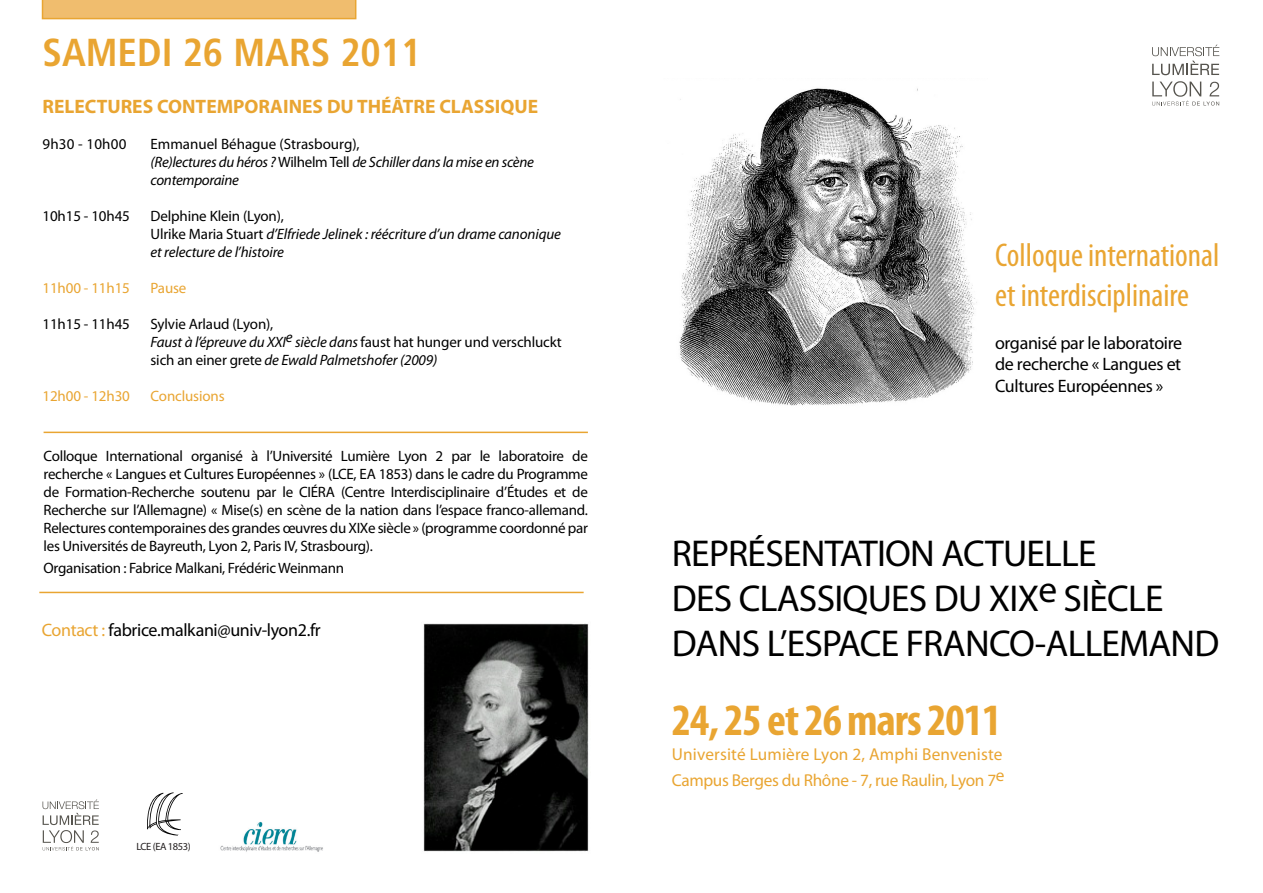
<style>
.page{position:relative;width:1263px;height:893px;background:#fff}
.page>*{position:absolute;margin:0;border:0;box-sizing:border-box;transform-origin:0 0}
.t1{font:700 condensed 45px "Myriad Pro";letter-spacing:-.02em;color:#e9a532}
.t2{font:700 condensed 39px "Frutiger";color:#e9a532}
.t3{font:37.5px "Myriad Pro";letter-spacing:-.02em;color:#000}
.t4{font:condensed 33px/39.3px "Myriad Pro";color:#e9a532}
.t5{font:700 19.5px "Myriad Pro";color:#e9a532}
.t6{font:18px "Myriad Pro";letter-spacing:-.02em;color:#000}
.t7{font:17.25px "Myriad Pro";letter-spacing:-.005em;color:#e9a532}
.t8{font:15px/18px "Myriad Pro";letter-spacing:-.02em;color:#000;text-align:justify}
.t9{font:italic 15px/18px "Myriad Pro";letter-spacing:-.01em;color:#000}
.t10{font:15px "Myriad Pro";letter-spacing:-.01em;color:#e9a532}
.t11{font:15px "Myriad Pro";color:#000}
.t12{font:15px "Myriad Pro";letter-spacing:.015em;color:#000}
.t13{font:10.5px "Myriad Pro";letter-spacing:-.04em;color:#231f20}
.s1{font-style:normal}
.s2{color:#e9a532}
</style>
<div class="page">
<svg style="left:43px;top:799px;width:56px;height:51px"></svg>
<svg style="left:1152px;top:45px;width:67px;height:30px"></svg>
<svg style="left:1152px;top:81px;width:67px;height:25px"></svg>
<hr style="left:44px;top:432px;width:544px;height:1px;background:#e9a532">
<hr style="left:39px;top:592px;width:545px;height:1px;background:#e9a532">
<svg style="left:147px;top:792px;width:36px;height:44px"></svg>
<img style="left:679px;top:88px;width:298px;height:318px">
<svg style="left:42px;top:0;width:314px;height:19px"></svg>
<img style="left:220px;top:821px;width:103px;height:31px">
<img style="left:423px;top:623px;width:166px;height:229px">
<p class="t2" style="left:43px;top:29px;width:380px">SAMEDI 26 MARS 2011</p>
<p class="t5" style="left:43px;top:93px;width:497px">RELECTURES CONTEMPORAINES DU THÉÂTRE CLASSIQUE</p>
<p class="t12" style="left:43px;top:134px;width:85px">9h30 - 10h00</p>
<p class="t11" style="left:151px;top:134px;width:211px">Emmanuel Béhague (Strasbourg),</p>
<p class="t9" style="left:151px;top:152px;width:385px">(Re)lectures du héros ? <span class="s1">Wilhelm Tell</span> de Schiller dans la mise en scène</p>
<p class="t9" style="left:151px;top:170px;width:90px">contemporaine</p>
<p class="t8" style="left:43px;top:206px;width:89px">10h15 - 10h45</p>
<p class="t8" style="left:151px;top:206px;width:135px">Delphine Klein (Lyon),</p>
<p class="t9" style="left:151px;top:224px;width:412px"><span class="s1">Ulrike Maria Stuart</span> d’Elfriede Jelinek : réécriture d’un drame canonique</p>
<p class="t9" style="left:151px;top:242px;width:135px">et relecture de l’histoire</p>
<p class="t10" style="left:43px;top:278px;width:89px">11h00 - 11h15</p>
<p class="t10" style="left:151px;top:278px;width:37px">Pause</p>
<p class="t8" style="left:43px;top:314px;width:89px">11h15 - 11h45</p>
<p class="t8" style="left:151px;top:314px;width:124px">Sylvie Arlaud (Lyon),</p>
<p class="t9" style="left:151px;top:332px;width:413px">Faust à l’épreuve du XXIe siècle dans <span class="s1">faust hat hunger und verschluckt sich an einer grete</span> de Ewald Palmetshofer (2009)</p>
<p class="t10" style="left:43px;top:386px;width:89px">12h00 - 12h30</p>
<p class="t10" style="left:151px;top:386px;width:76px">Conclusions</p>
<p class="t8" style="left:44px;top:447px;width:546px">Colloque International organisé à l’Université Lumière Lyon 2 par le laboratoire de recherche « Langues et Cultures Européennes » (LCE, EA 1853) dans le cadre du Programme de Formation-Recherche soutenu par le CIÉRA (Centre Interdisciplinaire d’Études et de Recherche sur l’Allemagne) « Mise(s) en scène de la nation dans l’espace franco-allemand.<br>Relectures contemporaines des grandes œuvres du XIXe siècle » (programme coordonné par les Universités de Bayreuth, Lyon 2, Paris IV, Strasbourg).</p>
<p class="t8" style="left:44px;top:559px;width:302px">Organisation : Fabrice Malkani, Frédéric Weinmann</p>
<p class="t6" style="left:42px;top:619px;width:281px"><span class="s2">Contact :</span> fabrice.malkani@univ-lyon2.fr</p>
<p class="t13" style="left:136px;top:840px;width:56px">LCE (EA 1853)</p>
<p class="t4" style="left:995px;top:235px;width:226px">Colloque international et interdisciplinaire</p>
<p class="t6" style="left:995px;top:332px;width:188px">organisé par le laboratoire</p>
<p class="t6" style="left:995px;top:353px;width:188px">de recherche « Langues et</p>
<p class="t6" style="left:995px;top:375px;width:170px">Cultures Européennes »</p>
<p class="t3" style="left:672px;top:530px;width:426px">REPRÉSENTATION ACTUELLE</p>
<p class="t3" style="left:672px;top:575px;width:493px">DES CLASSIQUES DU XIXe SIÈCLE</p>
<p class="t3" style="left:672px;top:620px;width:549px">DANS L’ESPACE FRANCO-ALLEMAND</p>
<p class="t1" style="left:672px;top:692px;width:331px">24, 25 et 26 mars 2011</p>
<p class="t7" style="left:672px;top:744px;width:332px">Université Lumière Lyon 2, Amphi Benveniste</p>
<p class="t7" style="left:672px;top:769px;width:334px">Campus Berges du Rhône - 7, rue Raulin, Lyon 7e</p>
</div>
